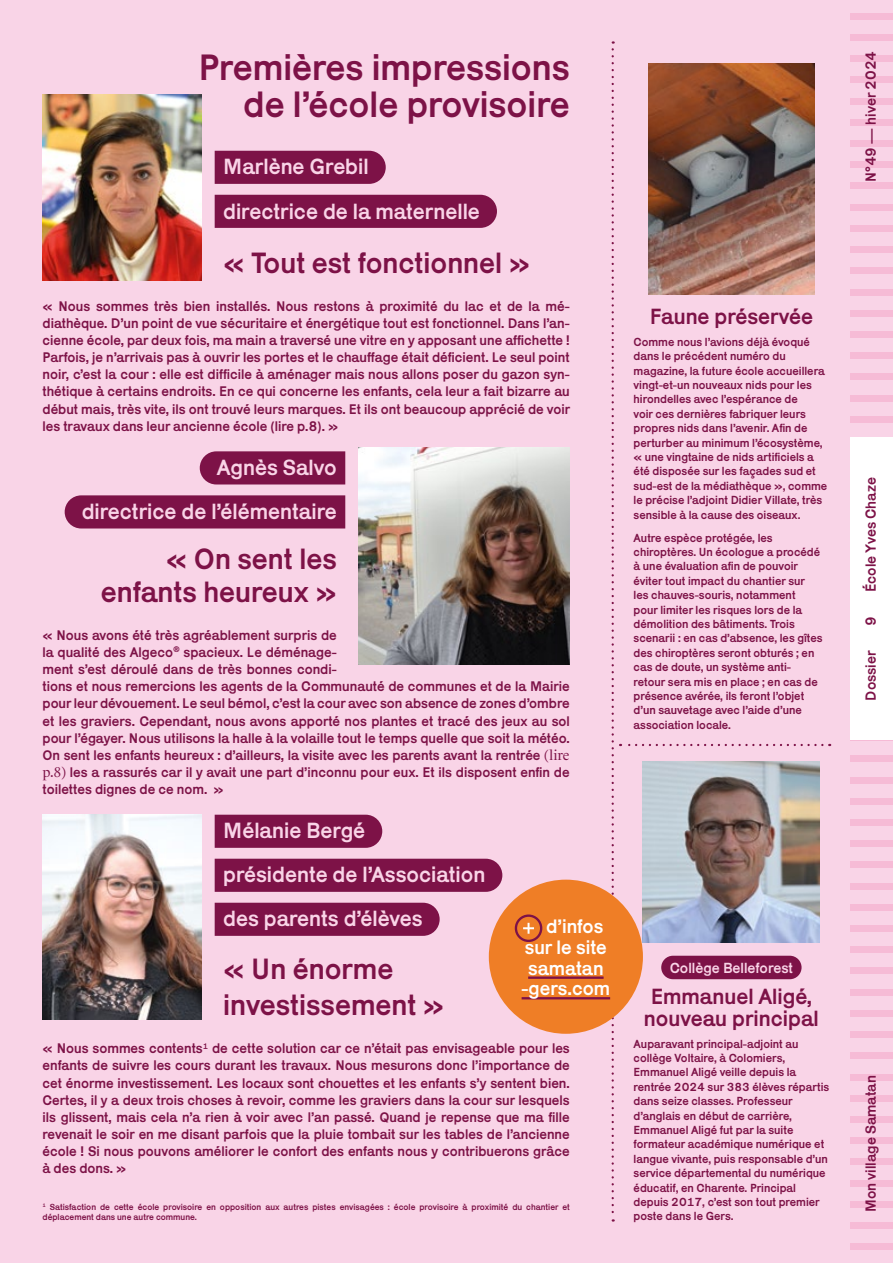
<style>
.page{position:relative;width:893px;height:1263px;background:#f9d4e7}
.page>*{position:absolute;margin:0;border:0;box-sizing:border-box;transform-origin:0 0}
.t1{font:37.5px/37.5px "Karrik";color:#7d1247;text-align:right}
.t2{font:30px/33px "Karrik";color:#7d1247;text-align:right}
.t3{font:22.5px/44px "Karrik";color:#f9d4e7}
.t4{font:22.5px/22.5px "Karrik";color:#7d1247;text-align:center}
.t5{font:19.95px "Karrik";color:#fff}
.t6{font:15px "Karrik";color:#7d1247}
.t7{font:15px "Karrik";color:#f9d4e7}
.t8{font:14.25px/17.1px "Karrik";color:#7d1247;text-align:justify}
.t9{font:12px/14.4px "Karrik";color:#7d1247}
.t10{font:9px/10.8px "Karrik";color:#7d1247}
.s1{font-family:"Le Monde Livre Std"}
</style>
<div class="page">
<div style="left:850px;top:13px;width:43px;height:7px;background:#f6bbd6"></div>
<div style="left:850px;top:34px;width:43px;height:7px;background:#f6bbd6"></div>
<div style="left:850px;top:55px;width:43px;height:7px;background:#f6bbd6"></div>
<div style="left:850px;top:76px;width:43px;height:7px;background:#f6bbd6"></div>
<div style="left:850px;top:98px;width:43px;height:6px;background:#f6bbd6"></div>
<div style="left:850px;top:119px;width:43px;height:7px;background:#f6bbd6"></div>
<div style="left:850px;top:140px;width:43px;height:7px;background:#f6bbd6"></div>
<div style="left:850px;top:161px;width:43px;height:7px;background:#f6bbd6"></div>
<div style="left:850px;top:182px;width:43px;height:7px;background:#f6bbd6"></div>
<div style="left:850px;top:204px;width:43px;height:7px;background:#f6bbd6"></div>
<div style="left:850px;top:225px;width:43px;height:7px;background:#f6bbd6"></div>
<div style="left:850px;top:246px;width:43px;height:7px;background:#f6bbd6"></div>
<div style="left:850px;top:267px;width:43px;height:7px;background:#f6bbd6"></div>
<div style="left:850px;top:289px;width:43px;height:6px;background:#f6bbd6"></div>
<div style="left:850px;top:310px;width:43px;height:7px;background:#f6bbd6"></div>
<div style="left:850px;top:331px;width:43px;height:7px;background:#f6bbd6"></div>
<div style="left:850px;top:352px;width:43px;height:7px;background:#f6bbd6"></div>
<div style="left:850px;top:373px;width:43px;height:7px;background:#f6bbd6"></div>
<div style="left:850px;top:395px;width:43px;height:7px;background:#f6bbd6"></div>
<div style="left:850px;top:416px;width:43px;height:7px;background:#f6bbd6"></div>
<div style="left:850px;top:437px;width:43px;height:7px;background:#fff"></div>
<div style="left:850px;top:734px;width:43px;height:7px;background:#f6bbd6"></div>
<div style="left:850px;top:755px;width:43px;height:7px;background:#f6bbd6"></div>
<div style="left:850px;top:776px;width:43px;height:7px;background:#f6bbd6"></div>
<div style="left:850px;top:798px;width:43px;height:7px;background:#f6bbd6"></div>
<div style="left:850px;top:819px;width:43px;height:7px;background:#f6bbd6"></div>
<div style="left:850px;top:840px;width:43px;height:7px;background:#f6bbd6"></div>
<div style="left:850px;top:861px;width:43px;height:7px;background:#f6bbd6"></div>
<div style="left:850px;top:883px;width:43px;height:6px;background:#f6bbd6"></div>
<div style="left:850px;top:904px;width:43px;height:7px;background:#f6bbd6"></div>
<div style="left:850px;top:925px;width:43px;height:7px;background:#f6bbd6"></div>
<div style="left:850px;top:946px;width:43px;height:7px;background:#f6bbd6"></div>
<div style="left:850px;top:967px;width:43px;height:7px;background:#f6bbd6"></div>
<div style="left:850px;top:989px;width:43px;height:7px;background:#f6bbd6"></div>
<div style="left:850px;top:1010px;width:43px;height:7px;background:#f6bbd6"></div>
<div style="left:850px;top:1031px;width:43px;height:7px;background:#f6bbd6"></div>
<div style="left:850px;top:1052px;width:43px;height:7px;background:#f6bbd6"></div>
<div style="left:850px;top:1073px;width:43px;height:7px;background:#f6bbd6"></div>
<div style="left:850px;top:1095px;width:43px;height:7px;background:#f6bbd6"></div>
<div style="left:850px;top:1116px;width:43px;height:7px;background:#f6bbd6"></div>
<div style="left:850px;top:1137px;width:43px;height:7px;background:#f6bbd6"></div>
<div style="left:850px;top:1158px;width:43px;height:7px;background:#f6bbd6"></div>
<div style="left:850px;top:1180px;width:43px;height:6px;background:#f6bbd6"></div>
<div style="left:850px;top:1201px;width:43px;height:7px;background:#f6bbd6"></div>
<div style="left:850px;top:1222px;width:43px;height:7px;background:#f6bbd6"></div>
<div style="left:850px;top:1243px;width:43px;height:7px;background:#f6bbd6"></div>
<div style="left:850px;top:438px;width:43px;height:302px;background:#fff"></div>
<div style="left:661px;top:956px;width:141px;height:23px;background:#7d1247;border-radius:12px"></div>
<div style="left:215px;top:151px;width:171px;height:33px;background:#7d1247"></div>
<div style="left:215px;top:195px;width:282px;height:33px;background:#7d1247"></div>
<div style="left:200px;top:451px;width:145px;height:33px;background:#7d1247"></div>
<div style="left:65px;top:495px;width:280px;height:33px;background:#7d1247"></div>
<div style="left:215px;top:815px;width:167px;height:33px;background:#7d1247"></div>
<div style="left:215px;top:859px;width:287px;height:33px;background:#7d1247"></div>
<div style="left:215px;top:903px;width:225px;height:33px;background:#7d1247"></div>
<svg style="left:612px;top:41px;width:2px;height:1180px"></svg>
<img style="left:648px;top:64px;width:167px;height:230px">
<img style="left:643px;top:761px;width:177px;height:181px">
<img style="left:43px;top:94px;width:159px;height:187px">
<img style="left:43px;top:814px;width:159px;height:206px">
<img style="left:358px;top:447px;width:212px;height:217px">
<svg style="left:620px;top:744px;width:202px;height:2px"></svg>
<div style="left:489px;top:880px;width:154px;height:154px;background:#ef7e26;border-radius:50%"></div>
<svg style="left:523px;top:923px;width:11px;height:11px"></svg>
<div style="left:515px;top:914px;width:27px;height:28px;border:2px solid #7d1247;border-radius:50%"></div>
<hr style="left:528px;top:976px;width:76px;height:3px;background:#7d1247">
<hr style="left:522px;top:997px;width:88px;height:2px;background:#7d1247">
<h1 class="t1" style="left:198px;top:45px;width:373px">Premières impressions de l’école provisoire</h1>
<h3 class="t3" style="left:223px;top:143px;width:258px">Marlène Grebil<br>directrice de la maternelle</h3>
<h2 class="t2" style="left:223px;top:243px;width:309px">« Tout est fonctionnel »</h2>
<p class="t8" style="left:43px;top:296px;width:529px">« Nous sommes très bien installés. Nous restons à proximité du lac et de la mé&shy;diathèque. D’un point de vue sécuritaire et énergétique tout est fonctionnel. Dans l’an&shy;cienne école, par deux fois, ma main a traversé une vitre en y apposant une affichette !<br>Parfois, je n’arrivais pas à ouvrir les portes et le chauffage était déficient. Le seul point noir, c’est la cour : elle est difficile à aménager mais nous allons poser du gazon syn&shy;thétique à certains endroits. En ce qui concerne les enfants, cela leur a fait bizarre au début mais, très vite, ils ont trouvé leurs marques. Et ils ont beaucoup apprécié de voir les travaux dans leur ancienne école (lire p.8). »</p>
<h3 class="t3" style="left:82px;top:443px;width:257px;text-align:right">Agnès Salvo<br>directrice de l’élémentaire</h3>
<h2 class="t2" style="left:101px;top:539px;width:237px">« On sent les enfants heureux »</h2>
<p class="t8" style="left:43px;top:625px;width:529px;text-align:left">« Nous avons été très agréablement surpris de<br>la qualité des Algeco<sup>®</sup> spacieux. Le déménage-<br>ment s’est déroulé dans de très bonnes condi-<br>tions et nous remercions les agents de la Communauté de communes et de la Mairie pour leur dévouement. Le seul bémol, c’est la cour avec son absence de zones d’ombre et les graviers. Cependant, nous avons apporté nos plantes et tracé des jeux au sol pour l’égayer. Nous utilisons la halle à la volaille tout le temps quelle que soit la météo.<br>On sent les enfants heureux : d’ailleurs, la visite avec les parents avant la rentrée <span class="s1">(lire p.8)</span> les a rassurés car il y avait une part d’inconnu pour eux. Et ils disposent enfin de toilettes dignes de ce nom. »</p>
<h3 class="t3" style="left:223px;top:807px;width:264px">Mélanie Bergé<br>présidente de l’Association des parents d’élèves</h3>
<h2 class="t2" style="left:223px;top:948px;width:223px;line-height:36px;text-align:left">« Un énorme investissement »</h2>
<p class="t8" style="left:43px;top:1038px;width:529px">« Nous sommes contents<sup>1</sup> de cette solution car ce n’était pas envisageable pour les enfants de suivre les cours durant les travaux. Nous mesurons donc l’importance de cet énorme investissement. Les locaux sont chouettes et les enfants s’y sentent bien.<br>Certes, il y a deux trois choses à revoir, comme les graviers dans la cour sur lesquels ils glissent, mais cela n’a rien à voir avec l’an passé. Quand je repense que ma fille revenait le soir en me disant parfois que la pluie tombait sur les tables de l’ancienne école ! Si nous pouvons améliorer le confort des enfants nous y contribuerons grâce à des dons. »</p>
<h3 class="t5" style="left:546px;top:910px;width:59px">d’infos</h3>
<h3 class="t5" style="left:525px;top:930px;width:84px">sur le site</h3>
<h3 class="t5" style="left:528px;top:951px;width:77px">samatan</h3>
<h3 class="t5" style="left:522px;top:972px;width:90px">-gers.com</h3>
<p class="t10" style="left:43px;top:1200px;width:529px"><sup>1</sup> Satisfaction de cette école provisoire en opposition aux autres pistes envisagées : école provisoire à proximité du chantier et déplacement dans une autre commune.</p>
<h3 class="t4" style="left:650px;top:303px;width:165px">Faune préservée</h3>
<p class="t9" style="left:634px;top:333px;width:195px">Comme nous l’avions déjà évoqué dans le précédent numéro du magazine, la future école accueillera vingt-et-un nouveaux nids pour les hirondelles avec l’espérance de<br>voir ces dernières fabriquer leurs propres nids dans l’avenir. Afin de perturber au minimum l’écosystème, « une vingtaine de nids artificiels a été disposée sur les façades sud et sud-est de la médiathèque », comme le précise l’adjoint Didier Villate, très sensible à la cause des oiseaux.</p>
<p class="t9" style="left:634px;top:529px;width:191px">Autre espèce protégée, les chiroptères. Un écologue a procédé à une évaluation afin de pouvoir éviter tout impact du chantier sur les chauves-souris, notamment pour limiter les risques lors de la démolition des bâtiments. Trois scenarii : en cas d’absence, les gîtes des chiroptères seront obturés ; en cas de doute, un système anti&shy;retour sera mis en place ; en cas de présence avérée, ils feront l’objet d’un sauvetage avec l’aide d’une association locale.</p>
<p class="t7" style="left:670px;top:955px;width:125px">Collège Belleforest</p>
<h3 class="t4" style="left:644px;top:983px;width:176px">Emmanuel Aligé, nouveau principal</h3>
<p class="t9" style="left:634px;top:1035px;width:197px">Auparavant principal-adjoint au collège Voltaire, à Colomiers,<br>Emmanuel Aligé veille depuis la rentrée 2024 sur 383 élèves répartis dans seize classes. Professeur d’anglais en début de carrière,<br>Emmanuel Aligé fut par la suite formateur académique numérique et langue vivante, puis responsable d’un service départemental du numérique éducatif, en Charente. Principal depuis 2017, c’est son tout premier poste dans le Gers.</p>
<p class="t6" style="left:858px;top:182px;width:132px;rotate:-90deg">N°49 — hiver 2024</p>
<p class="t6" style="left:858px;top:592px;width:116px;rotate:-90deg">École Yves Chaze</p>
<p class="t6" style="left:858px;top:626px;width:11px;rotate:-90deg">9</p>
<p class="t6" style="left:858px;top:700px;width:52px;rotate:-90deg">Dossier</p>
<p class="t6" style="left:858px;top:1212px;width:138px;rotate:-90deg">Mon village Samatan</p>
</div>
